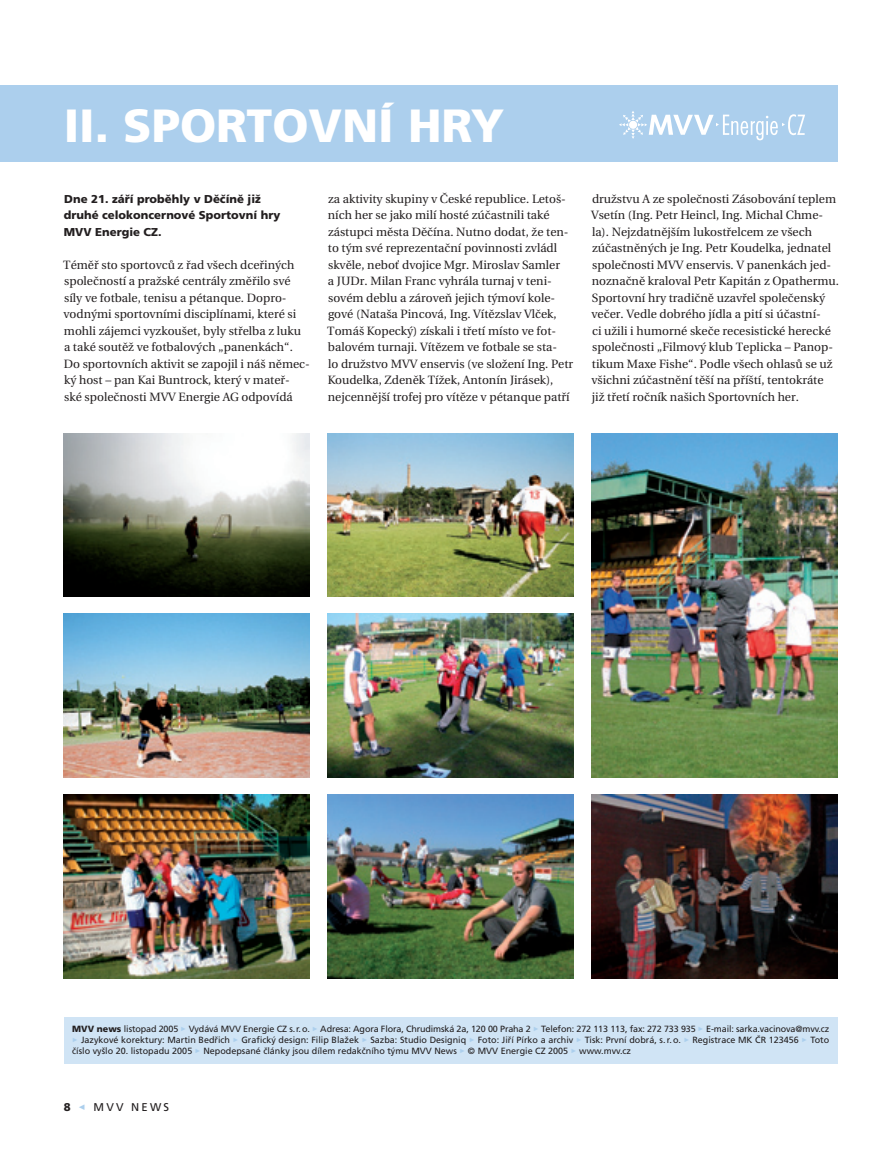
<style>
.page{position:relative;width:893px;height:1149px;background:#fff}
.page>*{position:absolute;margin:0;border:0;box-sizing:border-box;transform-origin:0 0}
.t1{font:46.5px "Frutiger Black OT";color:#fff}
.t2{font:12px/16.5px "Utopia";color:#231f20}
.t3{font:11.4px/16.5px "Frutiger Black OT";color:#231f20}
.t4{font:11.25px "Frutiger OT";letter-spacing:.2em;color:#231f20}
.t5{font:9px/10.8px "Frutiger OT";color:#231f20;text-align:justify}
.s1{font-family:"Frutiger Black OT"}
.s2{font-family:"FF Dingbests";color:#accfed}
</style>
<div class="page">
<div style="left:64px;top:1016px;width:774px;height:47px;background:#d0e4f5"></div>
<img style="left:592px;top:794px;width:246px;height:184px">
<img style="left:592px;top:433px;width:246px;height:343px">
<img style="left:64px;top:433px;width:246px;height:163px">
<img style="left:328px;top:433px;width:246px;height:163px">
<img style="left:64px;top:794px;width:246px;height:184px">
<img style="left:328px;top:794px;width:246px;height:184px">
<img style="left:328px;top:613px;width:246px;height:163px">
<img style="left:64px;top:613px;width:246px;height:163px">
<div style="left:0;top:85px;width:838px;height:77px;background:#accfed"></div>
<svg style="left:619px;top:111px;width:186px;height:29px"></svg>
<h1 class="t1" style="left:64px;top:99px;width:149px">II. SPORTO</h1>
<h1 class="t1" style="left:309px;top:99px;width:164px">VNÍ HRY</h1>
<p class="t3" style="left:64px;top:190px;width:218px">Dne 21. září proběhly v Děčíně již druhé celokoncernové Sportovní hry<br>MVV Energie CZ.</p>
<p class="t2" style="left:63px;top:256px;width:248px">Téměř sto sportovců z řad všech dceřiných společností a pražské centrály změřilo své síly ve fotbale, tenisu a pétanque. Dopro&shy;vodnými sportovními disciplínami, které si mohli zájemci vyzkoušet, byly střelba z luku<br>a také soutěž ve fotbalových „panenkách“.<br>Do sportovních aktivit se zapojil i náš němec&shy;ký host – pan Kai Buntrock, který v mateř-<br>ské společnosti MVV Energie AG odpovídá</p>
<p class="t2" style="left:327px;top:190px;width:247px">za aktivity skupiny v České republice. Letoš&shy;ních her se jako milí hosté zúčastnili také zástupci města Děčína. Nutno dodat, že ten&shy;to tým své reprezentační povinnosti zvládl skvěle, neboť dvojice Mgr. Miroslav Samler<br>a JUDr. Milan Franc vyhrála turnaj v teni&shy;sovém deblu a zároveň jejich týmoví kole&shy;gové (Nataša Pincová, Ing. Vítězslav Vlček, Tomáš Kopecký) získali i třetí místo ve fot&shy;balovém turnaji. Vítězem ve fotbale se sta-<br>lo družstvo MVV enservis (ve složení Ing. Petr Koudelka, Zdeněk Tížek, Antonín Jirásek), nejcennější trofej pro vítěze v pétanque patří</p>
<p class="t2" style="left:591px;top:190px;width:249px">družstvu A ze společnosti Zásobování teplem Vsetín (Ing. Petr Heincl, Ing. Michal Chme&shy;la). Nejzdatnějším lukostřelcem ze všech zúčastněných je Ing. Petr Koudelka, jednatel společnosti MVV enservis. V panenkách jed&shy;noznačně kraloval Petr Kapitán z Opathermu.<br>Sportovní hry tradičně uzavřel společenský večer. Vedle dobrého jídla a pití si účastní-<br>ci užili i humorné skeče recesistické herecké společnosti „Filmový klub Teplicka – Panop&shy;tikum Maxe Fishe“. Podle všech ohlasů se už všichni zúčastnění těší na příští, tentokráte<br>již třetí ročník našich Sportovních her.</p>
<p class="t5" style="left:72px;top:1023px;width:758px"><span class="s1">MVV news</span> listopad 2005 <span class="s2">&gt;</span> Vydává MVV Energie CZ s.r.o. <span class="s2">&gt;</span> Adresa: Agora Flora, Chrudimská 2a, 120 00 Praha 2 <span class="s2">&gt;</span> Telefon: 272 113 113, fax: 272 733 935 <span class="s2">&gt;</span> E-mail: sarka.vacinova@mvv.cz <span class="s2">&gt;</span> Jazykové korektury: Martin Bedřich <span class="s2">&gt;</span> Grafický design: Filip Blažek <span class="s2">&gt;</span> Sazba: Studio Designiq <span class="s2">&gt;</span> Foto: Jiří Pírko a archiv <span class="s2">&gt;</span> Tisk: První dobrá, s.r.o. <span class="s2">&gt;</span> Registrace MK ČR 123456 <span class="s2">&gt;</span> Toto číslo vyšlo 20. listopadu 2005 <span class="s2">&gt;</span> Nepodepsané články jsou dílem redakčního týmu MVV News <span class="s2">&gt;</span> © MVV Energie CZ 2005 <span class="s2">&gt;</span> www.mvv.cz</p>
<p class="t4" style="left:78px;top:1099px;width:92px"><span class="s2">&lt;</span> MVV NEWS</p>
</div>
